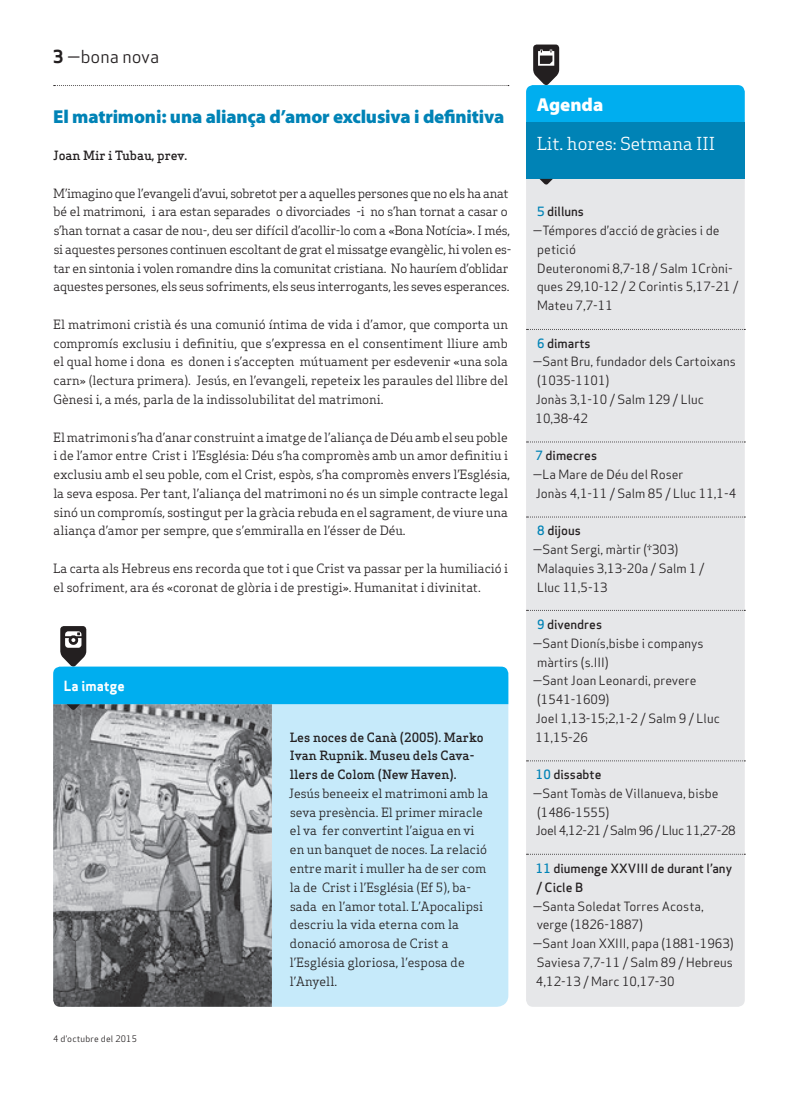
<style>
.page{position:relative;width:798px;height:1099px;background:#fff}
.page>*{position:absolute;margin:0;border:0;box-sizing:border-box;transform-origin:0 0}
.Titular_Petit{font:900 18.75px "Myriad Pro";letter-spacing:-.01em;color:#0083b6}
.Titular_Secció{font:900 18.75px "Myriad Pro";color:#fff}
.Subtitol_Secció{font:17.5px "Apex Serif";color:#fff}
.Capçalera{font:17.5px "Apex Sans Book T";color:#231f20}
.Titular_Secció_Petit{font:13.75px "Apex Sans Bold T";color:#fff}
.Text_General{font:12.5px/18.8px "Apex Serif";color:#231f20}
.Text_General-2{font:12.5px/18.8px "Apex Sans Book T";color:#231f20}
.Text_General-3{font:12.5px/18.8px "Apex Serif";letter-spacing:-.02em;color:#231f20}
.Text_General-4{font:12.5px/18.8px "Apex Sans Medium T";color:#231f20}
.Text_General-5{font:500 12.5px/18.8px "Apex Serif";color:#231f20}
.Text_General-6{font:12.5px "Apex Sans Book T";letter-spacing:-.03em;color:#231f20}
.Autors{font:500 12.5px "Apex Serif";color:#231f20}
.Data_Peu{font:8.75px "Apex Sans Book T";letter-spacing:.02em;color:#231f20}
.s1{font-family:"Apex Sans Bold T"}
.s2{color:#0083b6}
</style>
<div class="page">
<div style="left:526px;top:179px;width:218px;height:827px;background:#e6e7e9"></div>
<svg style="left:526px;top:329px;width:219px;height:1px"></svg>
<svg style="left:526px;top:441px;width:219px;height:1px"></svg>
<svg style="left:526px;top:610px;width:219px;height:1px"></svg>
<svg style="left:526px;top:516px;width:219px;height:1px"></svg>
<svg style="left:526px;top:853px;width:219px;height:1px"></svg>
<svg style="left:526px;top:760px;width:219px;height:1px"></svg>
<svg style="left:54px;top:85px;width:454px;height:1px"></svg>
<div style="left:526px;top:123px;width:218px;height:56px;background:#0083b6"></div>
<svg style="left:526px;top:45px;width:218px;height:78px"></svg>
<svg style="left:539px;top:179px;width:13px;height:6px"></svg>
<div style="left:53px;top:666px;width:455px;height:340px;background:#c6eafa;border-radius:11px"></div>
<img style="left:53px;top:710px;width:219px;height:296px">
<svg style="left:53px;top:626px;width:455px;height:84px"></svg>
<p class="Capçalera" style="left:53px;top:46px;width:107px"><span class="s1">3</span> —bona nova</p>
<p class="Titular_Petit" style="left:53px;top:104px;width:452px">El matrimoni: una aliança d’amor exclusiva i definitiva</p>
<p class="Autors" style="left:53px;top:148px;width:136px">Joan Mir i Tubau, prev.</p>
<p class="Text_General-3" style="left:53px;top:183px;width:459px">M’imagino que l’evangeli d’avui, sobretot per a aquelles persones que no els ha anat bé el matrimoni, i ara estan separades o divorciades -i no s’han tornat a casar o s’han tornat a casar de nou-, deu ser difícil d’acollir-lo com a «Bona Notícia». I més, si aquestes persones continuen escoltant de grat el missatge evangèlic, hi volen es&shy;tar en sintonia i volen romandre dins la comunitat cristiana. No hauríem d’oblidar aquestes persones, els seus sofriments, els seus interrogants, les seves esperances.</p>
<p class="Text_General" style="left:53px;top:315px;width:456px;text-align:justify">El matrimoni cristià és una comunió íntima de vida i d’amor, que comporta un compromís exclusiu i definitiu, que s’expressa en el consentiment lliure amb el qual home i dona es donen i s’accepten mútuament per esdevenir «una sola carn» (lectura primera). Jesús, en l’evangeli, repeteix les paraules del llibre del Gènesi i, a més, parla de la indissolubilitat del matrimoni.</p>
<p class="Text_General" style="left:53px;top:427px;width:458px">El matrimoni s’ha d’anar construint a imatge de l’aliança de Déu amb el seu poble i de l’amor entre Crist i l’Església: Déu s’ha compromès amb un amor definitiu i exclusiu amb el seu poble, com el Crist, espòs, s’ha compromès envers l’Església, la seva esposa. Per tant, l’aliança del matrimoni no és un simple contracte legal sinó un compromís, sostingut per la gràcia rebuda en el sagrament, de viure una aliança d’amor per sempre, que s’emmiralla en l’ésser de Déu.</p>
<p class="Text_General" style="left:53px;top:558px;width:456px">La carta als Hebreus ens recorda que tot i que Crist va passar per la humiliació i el sofriment, ara és «coronat de glòria i de prestigi». Humanitat i divinitat.</p>
<p class="Titular_Secció_Petit" style="left:64px;top:677px;width:62px">La imatge</p>
<p class="Data_Peu" style="left:53px;top:1032px;width:85px">4 d’octubre del 2015</p>
<p class="Text_General-5" style="left:289px;top:727px;width:195px">Les noces de Canà (2005). Marko<br>Ivan Rupnik. Museu dels Cava&shy;llers de Colom (New Haven).</p>
<p class="Text_General" style="left:289px;top:783px;width:201px">Jesús beneeix el matrimoni amb la seva presència. El primer miracle el va fer convertint l’aigua en vi en un banquet de noces. La relació entre marit i muller ha de ser com la de Crist i l’Església (Ef 5), ba&shy;sada en l’amor total. L’Apocalipsi descriu la vida eterna com la donació amorosa de Crist a l’Església gloriosa, l’esposa de l’Anyell.</p>
<p class="Titular_Secció" style="left:536px;top:92px;width:68px">Agenda</p>
<p class="Subtitol_Secció" style="left:536px;top:133px;width:180px">Lit. hores: Setmana III</p>
<p class="Text_General-4" style="left:537px;top:202px;width:48px"><span class="s2">5</span> dilluns</p>
<p class="Text_General-2" style="left:537px;top:221px;width:184px;text-indent:-5px">—Témpores d’acció de gràcies i de petició</p>
<p class="Text_General-2" style="left:536px;top:258px;width:203px">Deuteronomi 8,7-18 / Salm 1Cròni&shy;ques 29,10-12 / 2 Corintis 5,17-21 /<br>Mateu 7,7-11</p>
<p class="Text_General-4" style="left:537px;top:333px;width:55px"><span class="s2">6</span> dimarts</p>
<p class="Text_General-2" style="left:537px;top:352px;width:200px;text-indent:-4px">—Sant Bru, fundador dels Cartoixans (1035-1101)</p>
<p class="Text_General-2" style="left:535px;top:390px;width:170px">Jonàs 3,1-10 / Salm 129 / Lluc<br>10,38-42</p>
<p class="Text_General-4" style="left:535px;top:446px;width:63px"><span class="s2">7</span> dimecres</p>
<p class="Text_General-2" style="left:532px;top:465px;width:152px">—La Mare de Déu del Roser</p>
<p class="Text_General-2" style="left:535px;top:483px;width:202px">Jonàs 4,1-11 / Salm 85 / Lluc 11,1-4</p>
<p class="Text_General-4" style="left:537px;top:521px;width:45px"><span class="s2">8</span> dijous</p>
<p class="Text_General-2" style="left:532px;top:540px;width:147px">—Sant Sergi, màrtir (†303)</p>
<p class="Text_General-2" style="left:537px;top:558px;width:169px">Malaquies 3,13-20a / Salm 1 /</p>
<p class="Text_General-2" style="left:537px;top:577px;width:72px">Lluc 11,5-13</p>
<p class="Text_General-4" style="left:537px;top:615px;width:67px"><span class="s2">9</span> divendres</p>
<p class="Text_General-2" style="left:532px;top:633px;width:172px">—Sant Dionís,bisbe i companys</p>
<p class="Text_General-2" style="left:537px;top:652px;width:73px">màrtirs (s.III)</p>
<p class="Text_General-2" style="left:532px;top:671px;width:165px">—Sant Joan Leonardi, prevere</p>
<p class="Text_General-2" style="left:537px;top:690px;width:74px">(1541-1609)</p>
<p class="Text_General-2" style="left:535px;top:708px;width:186px">Joel 1,13-15;2,1-2 / Salm 9 / Lluc<br>11,15-26</p>
<p class="Text_General-4" style="left:535px;top:765px;width:67px"><span class="s2">10</span> dissabte</p>
<p class="Text_General-2" style="left:537px;top:783px;width:183px;text-indent:-4px">—Sant Tomàs de Villanueva, bisbe (1486-1555)</p>
<p class="Text_General-6" style="left:535px;top:822px;width:201px">Joel 4,12-21 / Salm 96 / Lluc 11,27-28</p>
<p class="Text_General-4" style="left:535px;top:858px;width:198px"><span class="s2">11</span> diumenge XXVIII de durant l’any / Cicle B</p>
<p class="Text_General-2" style="left:532px;top:896px;width:172px">—Santa Soledat Torres Acosta,</p>
<p class="Text_General-2" style="left:536px;top:915px;width:108px">verge (1826-1887)</p>
<p class="Text_General-2" style="left:532px;top:933px;width:202px">—Sant Joan XXIII, papa (1881-1963)</p>
<p class="Text_General-2" style="left:535px;top:952px;width:198px">Saviesa 7,7-11 / Salm 89 / Hebreus<br>4,12-13 / Marc 10,17-30</p>
</div>
